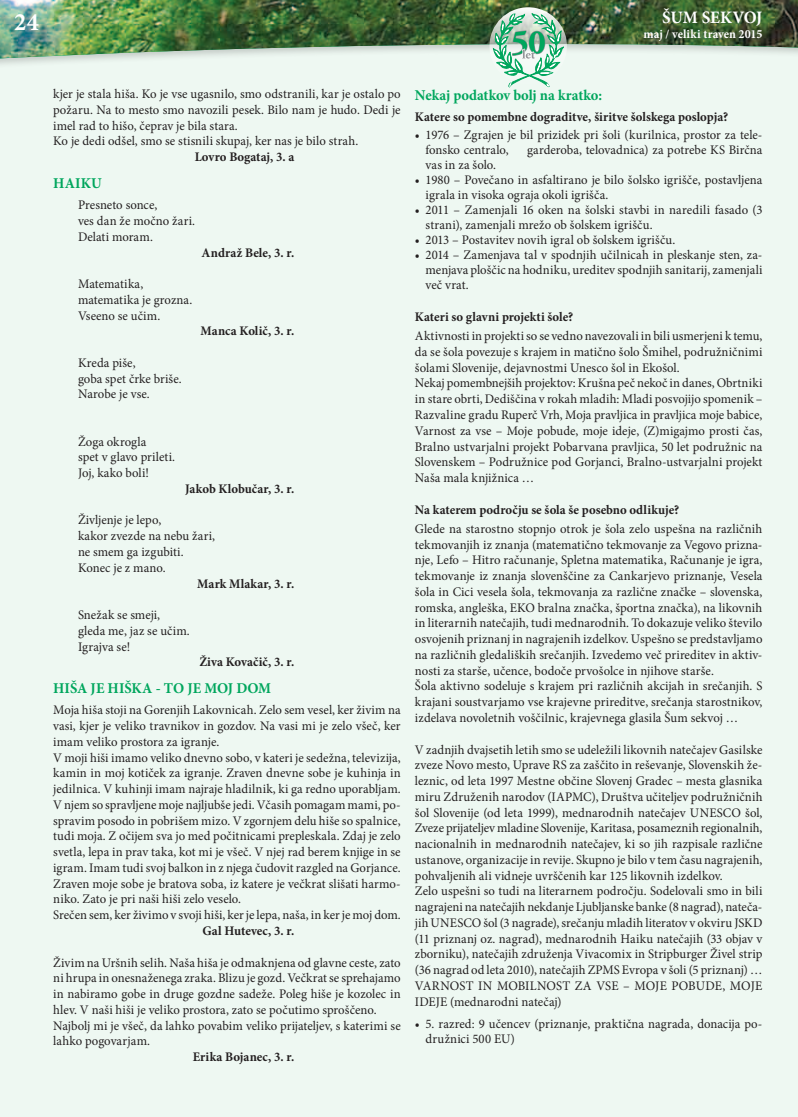
<style>
.page{position:relative;width:798px;height:1117px;background:#fff}
.page>*{position:absolute;margin:0;border:0;box-sizing:border-box;transform-origin:0 0}
.t1{font:700 25px "Minion Pro";color:#fff}
.t2{font:700 17.5px "Minion Pro";letter-spacing:-.01em;color:#fff}
.t3{font:700 15px "Minion Pro";color:#00a65d}
.t4{font:13.12px/15.8px "Minion Pro";letter-spacing:.005em;color:#231f20}
.t5{font:700 13.12px "Minion Pro";letter-spacing:.005em;color:#231f20}
.t6{font:700 12.5px "Minion Pro";letter-spacing:.005em;color:#fff}
</style>
<div class="page">
<div style="left:0;top:94px;width:797px;height:1022px;background:#eef8f2"></div>
<div style="left:0;top:58px;width:797px;height:36px;background:#eef8f2"></div>
<img style="left:0;top:0;width:797px;height:58px">
<svg style="left:489px;top:7px;width:77px;height:78px"></svg>
<svg style="left:493px;top:14px;width:70px;height:73px"></svg>
<h1 class="t1" style="left:14px;top:5px;width:26px">24</h1>
<h2 class="t2" style="left:661px;top:5px;width:102px">ŠUM SEKVOJ</h2>
<p class="t6" style="left:643px;top:25px;width:120px">maj / veliki traven 2015</p>
<p class="t4" style="left:53px;top:86px;width:349px">kjer je stala hiša. Ko je vse ugasnilo, smo odstranili, kar je ostalo po požaru. Na to mesto smo navozili pesek. Bilo nam je hudo. Dedi je imel rad to hišo, čeprav je bila stara.<br>Ko je dedi odšel, smo se stisnili skupaj, ker nas je bilo strah.</p>
<p class="t5" style="left:194px;top:148px;width:101px">Lovro Bogataj, 3. a</p>
<p class="t3" style="left:53px;top:173px;width:50px">HAIKU</p>
<p class="t4" style="left:78px;top:197px;width:119px">Presneto sonce,<br>ves dan že močno žari.<br>Delati moram.</p>
<p class="t5" style="left:201px;top:243px;width:94px">Andraž Bele, 3. r.</p>
<p class="t4" style="left:78px;top:276px;width:116px">Matematika, matematika je grozna.<br>Vseeno se učim.</p>
<p class="t5" style="left:200px;top:322px;width:95px">Manca Količ, 3. r.</p>
<p class="t4" style="left:78px;top:355px;width:105px">Kreda piše,<br>goba spet črke briše.<br>Narobe je vse.</p>
<p class="t4" style="left:78px;top:433px;width:99px">Žoga okrogla<br>spet v glavo prileti.<br>Joj, kako boli!</p>
<p class="t5" style="left:185px;top:479px;width:111px">Jakob Klobučar, 3. r.</p>
<p class="t4" style="left:78px;top:512px;width:138px">Življenje je lepo,<br>kakor zvezde na nebu žari, ne smem ga izgubiti.<br>Konec je z mano.</p>
<p class="t5" style="left:197px;top:574px;width:99px">Mark Mlakar, 3. r.</p>
<p class="t4" style="left:78px;top:607px;width:113px">Snežak se smeji, gleda me, jaz se učim.<br>Igrajva se!</p>
<p class="t5" style="left:199px;top:652px;width:96px">Živa Kovačič, 3. r.</p>
<p class="t3" style="left:53px;top:677px;width:219px">HIŠA JE HIŠKA - TO JE MOJ DOM</p>
<p class="t4" style="left:53px;top:702px;width:349px">Moja hiša stoji na Gorenjih Lakovnicah. Zelo sem vesel, ker živim na vasi, kjer je veliko travnikov in gozdov. Na vasi mi je zelo všeč, ker imam veliko prostora za igranje.<br>V moji hiši imamo veliko dnevno sobo, v kateri je sedežna, televizija, kamin in moj kotiček za igranje. Zraven dnevne sobe je kuhinja in jedilnica. V kuhinji imam najraje hladilnik, ki ga redno uporabljam.<br>V njem so spravljene moje najljubše jedi. Včasih pomagam mami, po&shy;spravim posodo in pobrišem mizo. V zgornjem delu hiše so spalnice, tudi moja. Z očijem sva jo med počitnicami prepleskala. Zdaj je zelo svetla, lepa in prav taka, kot mi je všeč. V njej rad berem knjige in se igram. Imam tudi svoj balkon in z njega čudovit razgled na Gorjance.<br>Zraven moje sobe je bratova soba, iz katere je večkrat slišati harmo&shy;niko. Zato je pri naši hiši zelo veselo.<br>Srečen sem, ker živimo v svoji hiši, ker je lepa, naša, in ker je moj dom.</p>
<p class="t5" style="left:202px;top:921px;width:93px">Gal Hutevec, 3. r.</p>
<p class="t4" style="left:53px;top:954px;width:349px">Živim na Uršnih selih. Naša hiša je odmaknjena od glavne ceste, zato ni hrupa in onesnaženega zraka. Blizu je gozd. Večkrat se sprehajamo in nabiramo gobe in druge gozdne sadeže. Poleg hiše je kozolec in hlev. V naši hiši je veliko prostora, zato se počutimo sproščeno.<br>Najbolj mi je všeč, da lahko povabim veliko prijateljev, s katerimi se lahko pogovarjam.</p>
<p class="t5" style="left:193px;top:1047px;width:103px">Erika Bojanec, 3. r.</p>
<p class="t3" style="left:415px;top:84px;width:189px">Nekaj podatkov bolj na kratko:</p>
<p class="t5" style="left:415px;top:107px;width:314px">Katere so pomembne dograditve, širitve šolskega poslopja?</p>
<p class="t4" style="left:425px;top:127px;width:338px;line-height:15px;text-indent:-11px">• 1976 – Zgrajen je bil prizidek pri šoli (kurilnica, prostor za tele&shy;fonsko centralo,</p>
<p class="t4" style="left:527px;top:142px;width:237px">garderoba, telovadnica) za potrebe KS Birčna</p>
<p class="t4" style="left:425px;top:157px;width:72px">vas in za šolo.</p>
<p class="t4" style="left:425px;top:172px;width:338px;line-height:15px;text-indent:-11px">• 1980 – Povečano in asfaltirano je bilo šolsko igrišče, postavljena igrala in visoka ograja okoli igrišča.</p>
<p class="t4" style="left:425px;top:202px;width:338px;line-height:15px;text-indent:-11px">• 2011 – Zamenjali 16 oken na šolski stavbi in naredili fasado (3 strani), zamenjali mrežo ob šolskem igrišču.</p>
<p class="t4" style="left:415px;top:232px;width:262px">• 2013 – Postavitev novih igral ob šolskem igrišču.</p>
<p class="t4" style="left:425px;top:247px;width:338px;line-height:15px;text-align:justify;text-indent:-11px">• 2014 – Zamenjava tal v spodnjih učilnicah in pleskanje sten, za&shy;menjava ploščic na hodniku, ureditev spodnjih sanitarij, zamenjali več vrat.</p>
<p class="t5" style="left:415px;top:307px;width:160px">Kateri so glavni projekti šole?</p>
<p class="t4" style="left:415px;top:328px;width:349px">Aktivnosti in projekti so se vedno navezovali in bili usmerjeni k temu, da se šola povezuje s krajem in matično šolo Šmihel, podružničnimi šolami Slovenije, dejavnostmi Unesco šol in Ekošol.<br>Nekaj pomembnejših projektov: Krušna peč nekoč in danes, Obrtniki in stare obrti, Dediščina v rokah mladih: Mladi posvojijo spomenik – Razvaline gradu Ruperč Vrh, Moja pravljica in pravljica moje babice, Varnost za vse – Moje pobude, moje ideje, (Z)migajmo prosti čas, Bralno ustvarjalni projekt Pobarvana pravljica, 50 let podružnic na Slovenskem – Podružnice pod Gorjanci, Bralno-ustvarjalni projekt Naša mala knjižnica …</p>
<p class="t5" style="left:415px;top:500px;width:266px">Na katerem področju se šola še posebno odlikuje?</p>
<p class="t4" style="left:415px;top:520px;width:349px">Glede na starostno stopnjo otrok je šola zelo uspešna na različnih tekmovanjih iz znanja (matematično tekmovanje za Vegovo prizna&shy;nje, Lefo – Hitro računanje, Spletna matematika, Računanje je igra, tekmovanje iz znanja slovenščine za Cankarjevo priznanje, Vesela šola in Cici vesela šola, tekmovanja za različne značke – slovenska, romska, angleška, EKO bralna značka, športna značka), na likovnih in literarnih natečajih, tudi mednarodnih. To dokazuje veliko število osvojenih priznanj in nagrajenih izdelkov. Uspešno se predstavljamo na različnih gledaliških srečanjih. Izvedemo več prireditev in aktiv&shy;nosti za starše, učence, bodoče prvošolce in njihove starše.<br>Šola aktivno sodeluje s krajem pri različnih akcijah in srečanjih. S krajani soustvarjamo vse krajevne prireditve, srečanja starostnikov, izdelava novoletnih voščilnic, krajevnega glasila Šum sekvoj …</p>
<p class="t4" style="left:415px;top:741px;width:349px">V zadnjih dvajsetih letih smo se udeležili likovnih natečajev Gasilske zveze Novo mesto, Uprave RS za zaščito in reševanje, Slovenskih že&shy;leznic, od leta 1997 Mestne občine Slovenj Gradec – mesta glasnika miru Združenih narodov (IAPMC), Društva učiteljev podružničnih šol Slovenije (od leta 1999), mednarodnih natečajev UNESCO šol, Zveze prijateljev mladine Slovenije, Karitasa, posameznih regionalnih, nacionalnih in mednarodnih natečajev, ki so jih razpisale različne ustanove, organizacije in revije. Skupno je bilo v tem času nagrajenih, pohvaljenih ali vidneje uvrščenih kar 125 likovnih izdelkov.<br>Zelo uspešni so tudi na literarnem področju. Sodelovali smo in bili nagrajeni na natečajih nekdanje Ljubljanske banke (8 nagrad), nateča&shy;jih UNESCO šol (3 nagrade), srečanju mladih literatov v okviru JSKD (11 priznanj oz. nagrad), mednarodnih Haiku natečajih (33 objav v zborniku), natečajih združenja Vivacomix in Stripburger Živel strip (36 nagrad od leta 2010), natečajih ZPMS Evropa v šoli (5 priznanj) … VARNOST IN MOBILNOST ZA VSE – MOJE POBUDE, MOJE IDEJE (mednarodni natečaj)</p>
<p class="t4" style="left:425px;top:1015px;width:338px;line-height:15px;text-indent:-11px">• 5. razred: 9 učencev (priznanje, praktična nagrada, donacija po&shy;družnici 500 EU)</p>
</div>
